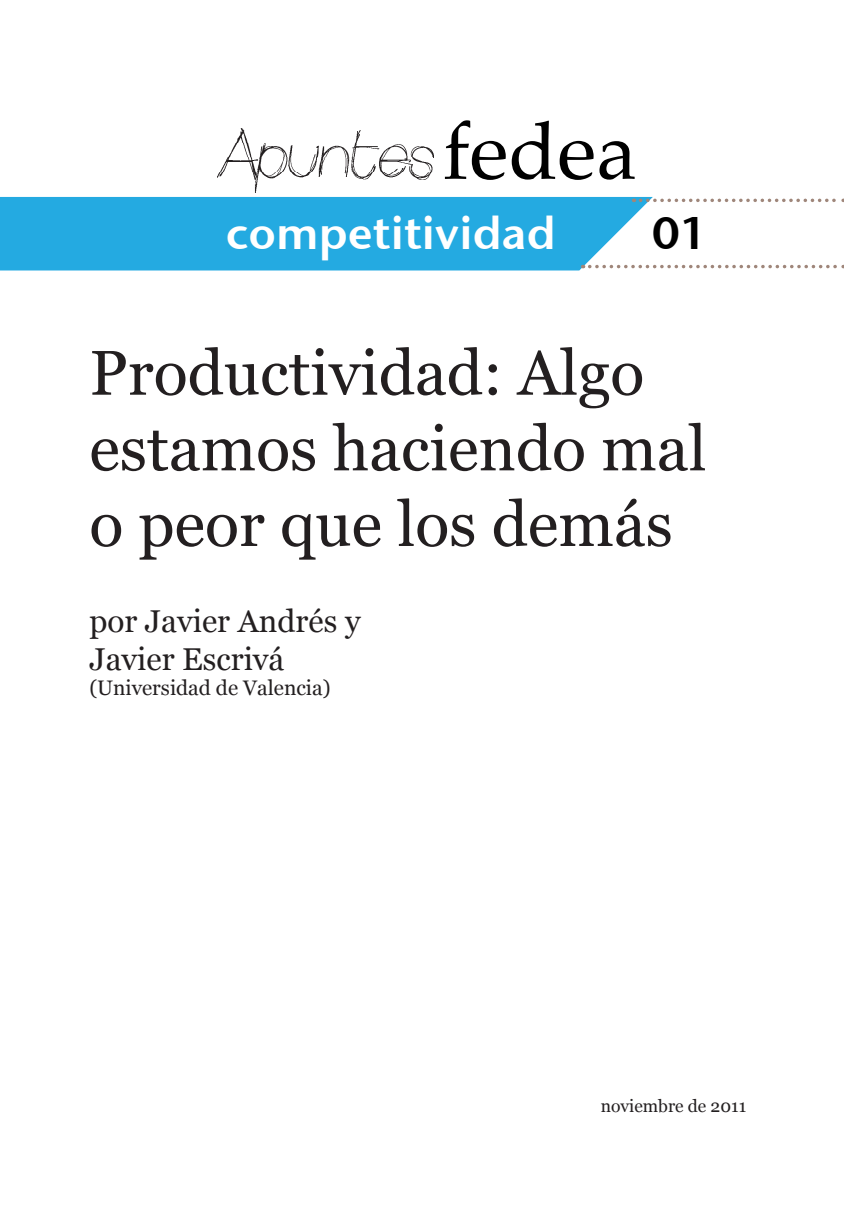
<style>
.page{position:relative;width:844px;height:1216px;background:#fff}
.page>*{position:absolute;margin:0;border:0;box-sizing:border-box;transform-origin:0 0}
.t1{font:63px/75.6px "Georgia";color:#231f20}
.t2{font:45.5px "Stone Sans Sem ITCTT Semi";color:#fff}
.t3{font:45.5px "Stone Sans Sem ITCTT Semi";color:#000}
.t4{font:31.5px/37.8px "Georgia";color:#231f20}
.t5{font:21px "Georgia";color:#231f20}
.t6{font:17.5px "Georgia";color:#231f20}
</style>
<div class="page">
<div style="left:0;top:197px;width:652px;height:73px;background:#24aae1"></div>
<svg style="left:445px;top:120px;width:60px;height:60px"></svg>
<svg style="left:511px;top:121px;width:82px;height:59px"></svg>
<svg style="left:599px;top:141px;width:35px;height:39px"></svg>
<img style="left:217px;top:128px;width:216px;height:65px">
<svg style="left:640px;top:198px;width:203px;height:4px"></svg>
<svg style="left:589px;top:265px;width:254px;height:3px"></svg>
<p class="t2" style="left:226px;top:195px;width:331px">competitividad</p>
<p class="t3" style="left:651px;top:195px;width:57px">01</p>
<p class="t1" style="left:89px;top:336px;width:618px">Productividad: Algo estamos haciendo mal o peor que los demás</p>
<p class="t4" style="left:89px;top:602px;width:272px">por Javier Andrés y<br>Javier Escrivá</p>
<p class="t5" style="left:89px;top:675px;width:243px">(Universidad de Valencia)</p>
<p class="t6" style="left:600px;top:1094px;width:147px">noviembre de 2011</p>
</div>
